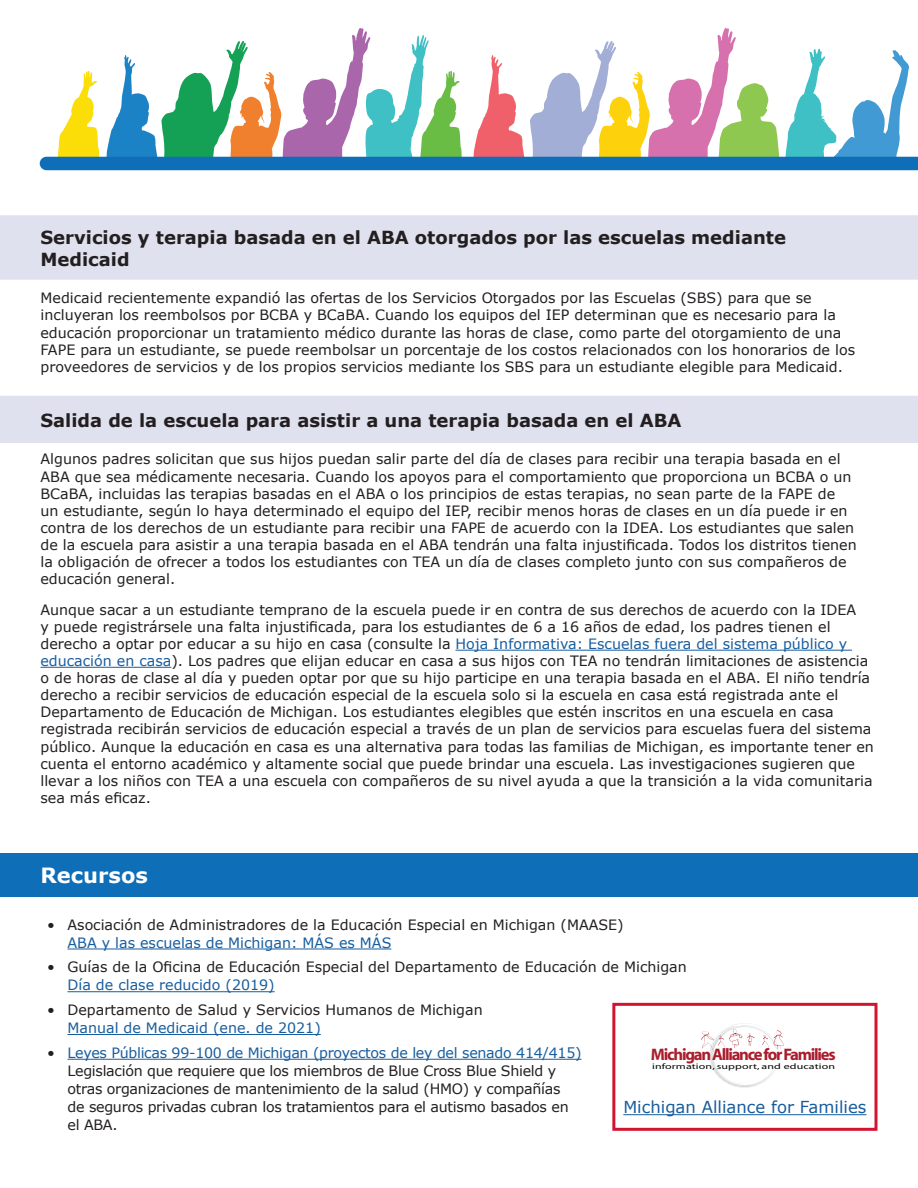
<style>
.page{position:relative;width:918px;height:1188px;background:#fff}
.page>*{position:absolute;margin:0;border:0;box-sizing:border-box;transform-origin:0 0}
.Resources{font:700 21px "Verdana";color:#fff}
.H3c{font:700 18px/21.6px "Verdana";color:#231f20}
.t1{font:700 16.65px "Myriad";letter-spacing:-.075em;color:#aa1d2d}
.t2{font:16.5px "Verdana";color:#175d9e}
.t3{font:14.25px/17.1px "Verdana";color:#231f20}
.t4{font:14.25px/18px "Verdana";letter-spacing:-.02em;color:#231f20}
.t5{font:7.95px "Myriad";letter-spacing:.01em;color:#050504;scale:1.5 1}
.s1{color:#175d9e}
</style>
<div class="page">
<svg style="left:40px;top:28px;width:878px;height:142px"></svg>
<div style="left:0;top:215px;width:918px;height:65px;background:#e0e1ee"></div>
<div style="left:0;top:396px;width:918px;height:47px;background:#e0e1ee"></div>
<div style="left:0;top:853px;width:918px;height:43px;background:#0e6eb8"></div>
<hr style="left:68px;top:949px;width:323px;height:1px;background:#175d9e">
<hr style="left:68px;top:991px;width:207px;height:1px;background:#175d9e">
<hr style="left:68px;top:1034px;width:253px;height:1px;background:#175d9e">
<hr style="left:68px;top:1059px;width:514px;height:1px;background:#175d9e">
<svg style="left:701px;top:1024px;width:83px;height:64px"></svg>
<div style="left:612px;top:1003px;width:266px;height:128px;border:3px solid #d11530"></div>
<hr style="left:623px;top:1114px;width:244px;height:1px;background:#175d9e">
<hr style="left:455px;top:650px;width:397px;height:1px;background:#175d9e">
<hr style="left:40px;top:667px;width:131px;height:1px;background:#175d9e">
<h3 class="H3c" style="left:40px;top:227px;width:747px">Servicios y terapia basada en el ABA otorgados por las escuelas mediante<br>Medicaid</h3>
<p class="t3" style="left:40px;top:289px;width:816px">Medicaid recientemente expandió las ofertas de los Servicios Otorgados por las Escuelas (SBS) para que se incluyeran los reembolsos por BCBA y BCaBA. Cuando los equipos del IEP determinan que es necesario para la educación proporcionar un tratamiento médico durante las horas de clase, como parte del otorgamiento de una FAPE para un estudiante, se puede reembolsar un porcentaje de los costos relacionados con los honorarios de los proveedores de servicios y de los propios servicios mediante los SBS para un estudiante elegible para Medicaid.</p>
<h3 class="H3c" style="left:40px;top:409px;width:642px">Salida de la escuela para asistir a una terapia basada en el ABA</h3>
<p class="t3" style="left:40px;top:451px;width:818px">Algunos padres solicitan que sus hijos puedan salir parte del día de clases para recibir una terapia basada en el ABA que sea médicamente necesaria. Cuando los apoyos para el comportamiento que proporciona un BCBA o un BCaBA, incluidas las terapias basadas en el ABA o los principios de estas terapias, no sean parte de la FAPE de un estudiante, según lo haya determinado el equipo del IEP, recibir menos horas de clases en un día puede ir en contra de los derechos de un estudiante para recibir una FAPE de acuerdo con la IDEA. Los estudiantes que salen de la escuela para asistir a una terapia basada en el ABA tendrán una falta injustificada. Todos los distritos tienen la obligación de ofrecer a todos los estudiantes con TEA un día de clases completo junto con sus compañeros de educación general.</p>
<p class="t3" style="left:40px;top:601px;width:835px">Aunque sacar a un estudiante temprano de la escuela puede ir en contra de sus derechos de acuerdo con la IDEA<br>y puede registrársele una falta injustificada, para los estudiantes de 6 a 16 años de edad, los padres tienen el derecho a optar por educar a su hijo en casa (consulte la <span class="s1">Hoja Informativa: Escuelas fuera del sistema público y educación en casa</span>). Los padres que elijan educar en casa a sus hijos con TEA no tendrán limitaciones de asistencia o de horas de clase al día y pueden optar por que su hijo participe en una terapia basada en el ABA. El niño tendría derecho a recibir servicios de educación especial de la escuela solo si la escuela en casa está registrada ante el Departamento de Educación de Michigan. Los estudiantes elegibles que estén inscritos en una escuela en casa registrada recibirán servicios de educación especial a través de un plan de servicios para escuelas fuera del sistema público. Aunque la educación en casa es una alternativa para todas las familias de Michigan, es importante tener en cuenta el entorno académico y altamente social que puede brindar una escuela. Las investigaciones sugieren que llevar a los niños con TEA a una escuela con compañeros de su nivel ayuda a que la transición a la vida comunitaria sea más eficaz.</p>
<h3 class="Resources" style="left:40px;top:860px;width:109px">Recursos</h3>
<p class="t3" style="left:68px;top:915px;width:558px;line-height:18px;text-indent:-20px">• Asociación de Administradores de la Educación Especial en Michigan (MAASE)<br><span class="s1">ABA y las escuelas de Michigan: MÁS es MÁS</span></p>
<p class="t3" style="left:68px;top:958px;width:621px;line-height:18px;text-indent:-20px">• Guías de la Oficina de Educación Especial del Departamento de Educación de Michigan<br><span class="s1">Día de clase reducido (2019)</span></p>
<p class="t3" style="left:68px;top:1001px;width:417px;line-height:18px;text-indent:-20px">• Departamento de Salud y Servicios Humanos de Michigan<br><span class="s1">Manual de Medicaid (ene. de 2021)</span></p>
<p class="t4" style="left:68px;top:1044px;width:516px;text-indent:-20px">• <span class="s1">Leyes Públicas 99-100 de Michigan (proyectos de ley del senado 414/415)<br></span>Legislación que requiere que los miembros de Blue Cross Blue Shield y otras organizaciones de mantenimiento de la salud (HMO) y compañías<br>de seguros privadas cubran los tratamientos para el autismo basados en el ABA.</p>
<p class="t1" style="left:651px;top:1045px;width:186px">Michigan Alliance for Families</p>
<p class="t2" style="left:623px;top:1096px;width:245px">Michigan Alliance for Families</p>
<p class="t5" style="left:652px;top:1062px;width:123px">information, support, and education</p>
</div>
